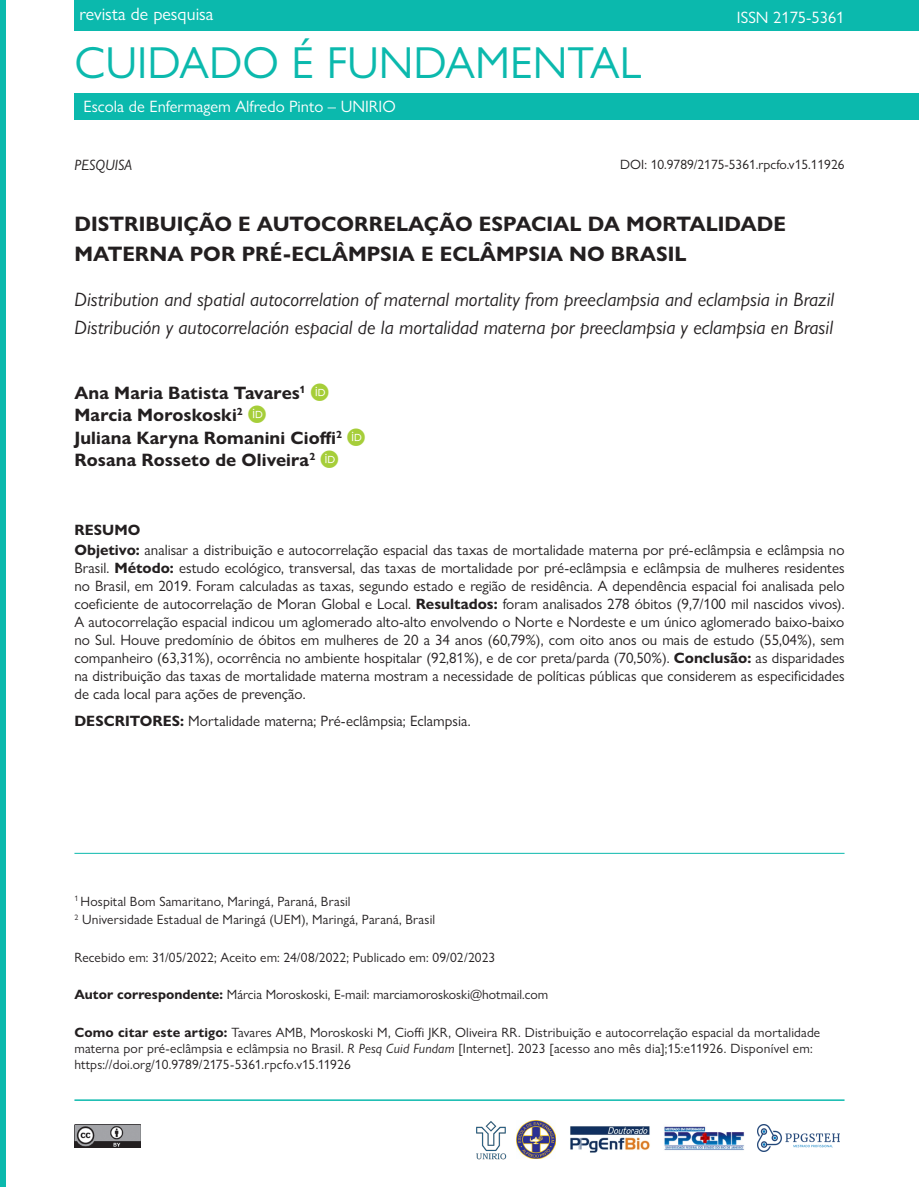
<style>
.page{position:relative;width:919px;height:1187px;background:#fff}
.page>*{position:absolute;margin:0;border:0;box-sizing:border-box;transform-origin:0 0}
.t1{font:45px "Gill Sans Nova";color:#0bb9ad}
.Título{font:700 21px/30px "Gill Sans Nova";color:#231f20}
.Títulos-traduzidos{font:italic 19.5px "Gill Sans Nova";color:#231f20}
.AUTORES{font:700 18px/22.5px "Gill Sans Nova";letter-spacing:.005em;color:#231f20}
.t2{font:18px "Gill Sans Nova";color:#fff}
.t3{font:16.5px "Gill Sans Nova";color:#fff}
.ABSTRACT2{font:15px/18px "Gill Sans Nova";color:#231f20;text-align:justify}
.KEY_WORDS1{font:15px "Gill Sans Nova";color:#231f20}
.t4{font:italic 15px "Gill Sans Nova";color:#231f20}
.ABSTRACT_1{font:700 15px "Gill Sans Nova";color:#231f20}
.CORRESPONDENTE-citar{font:13.5px/16.2px "Gill Sans Nova";letter-spacing:.01em;color:#231f20}
.AFILIACOES{font:13.5px "Gill Sans Nova";letter-spacing:.01em;color:#231f20}
.DATAS{font:13.5px "Gill Sans Nova";letter-spacing:.01em;color:#231f20}
.s1{font-weight:700}
.s2{font-style:italic}
</style>
<div class="page">
<div style="left:74px;top:0;width:844px;height:31px;background:#0bb9ad"></div>
<div style="left:74px;top:93px;width:844px;height:27px;background:#0bb9ad"></div>
<div style="left:0;top:0;width:5px;height:1186px;background:#0bb9ad"></div>
<img style="left:74px;top:1124px;width:66px;height:23px">
<hr style="left:74px;top:1099px;width:770px;height:1px;background:#0bb9ad">
<img style="left:476px;top:1121px;width:31px;height:39px">
<img style="left:570px;top:1126px;width:80px;height:27px">
<img style="left:664px;top:1126px;width:80px;height:25px">
<img style="left:516px;top:1120px;width:39px;height:38px">
<img style="left:757px;top:1124px;width:82px;height:27px">
<hr style="left:74px;top:852px;width:770px;height:1px;background:#0bb9ad">
<p class="t2" style="left:79px;top:3px;width:135px">revista de pesquisa</p>
<h1 class="t1" style="left:74px;top:35px;width:568px">CUIDADO É FUNDAMENTAL</h1>
<p class="t3" style="left:84px;top:97px;width:313px">Escola de Enfermagem Alfredo Pinto – UNIRIO</p>
<p class="t3" style="left:736px;top:7px;width:109px">ISSN 2175-5361</p>
<p class="t4" style="left:74px;top:156px;width:59px">PESQUISA</p>
<p class="CORRESPONDENTE-citar" style="left:620px;top:156px;width:226px">DOI: 10.9789/2175-5361.rpcfo.v15.11926</p>
<p class="Título" style="left:74px;top:209px;width:713px">DISTRIBUIÇÃO E AUTOCORRELAÇÃO ESPACIAL DA MORTALIDADE<br>MATERNA POR PRÉ-ECLÂMPSIA E ECLÂMPSIA NO BRASIL</p>
<p class="Títulos-traduzidos" style="left:74px;top:287px;width:761px">Distribution and spatial autocorrelation of maternal mortality from preeclampsia and eclampsia in Brazil</p>
<p class="Títulos-traduzidos" style="left:74px;top:315px;width:760px">Distribución y autocorrelación espacial de la mortalidad materna por preeclampsia y eclampsia en Brasil</p>
<p class="AUTORES" style="left:74px;top:381px;width:269px">Ana Maria Batista Tavares<sup>1<br></sup>Marcia Moroskoski<sup>2<br></sup>Juliana Karyna Romanini Cioffi<sup>2<br></sup>Rosana Rosseto de Oliveira<sup>2</sup></p>
<p class="ABSTRACT_1" style="left:74px;top:521px;width:67px">RESUMO</p>
<p class="ABSTRACT2" style="left:74px;top:541px;width:771px"><span class="s1">Objetivo:</span> analisar a distribuição e autocorrelação espacial das taxas de mortalidade materna por pré-eclâmpsia e eclâmpsia no Brasil. <span class="s1">Método:</span> estudo ecológico, transversal, das taxas de mortalidade por pré-eclâmpsia e eclâmpsia de mulheres residentes no Brasil, em 2019. Foram calculadas as taxas, segundo estado e região de residência. A dependência espacial foi analisada pelo coeficiente de autocorrelação de Moran Global e Local. <span class="s1">Resultados:</span> foram analisados 278 óbitos (9,7/100 mil nascidos vivos).<br>A autocorrelação espacial indicou um aglomerado alto-alto envolvendo o Norte e Nordeste e um único aglomerado baixo-baixo no Sul. Houve predomínio de óbitos em mulheres de 20 a 34 anos (60,79%), com oito anos ou mais de estudo (55,04%), sem companheiro (63,31%), ocorrência no ambiente hospitalar (92,81%), e de cor preta/parda (70,50%). <span class="s1">Conclusão:</span> as disparidades na distribuição das taxas de mortalidade materna mostram a necessidade de políticas públicas que considerem as especificidades de cada local para ações de prevenção.</p>
<p class="KEY_WORDS1" style="left:74px;top:711px;width:397px"><span class="s1">DESCRITORES:</span> Mortalidade materna; Pré-eclâmpsia; Eclampsia.</p>
<p class="AFILIACOES" style="left:74px;top:892px;width:278px"><sup>1</sup> Hospital Bom Samaritano, Maringá, Paraná, Brasil</p>
<p class="AFILIACOES" style="left:74px;top:911px;width:362px"><sup>2</sup> Universidade Estadual de Maringá (UEM), Maringá, Paraná, Brasil</p>
<p class="DATAS" style="left:74px;top:948px;width:422px">Recebido em: 31/05/2022; Aceito em: 24/08/2022; Publicado em: 09/02/2023</p>
<p class="CORRESPONDENTE-citar" style="left:74px;top:986px;width:475px"><span class="s1">Autor correspondente:</span> Márcia Moroskoski, E-mail: marciamoroskoski@hotmail.com</p>
<p class="CORRESPONDENTE-citar" style="left:74px;top:1023px;width:747px"><span class="s1">Como citar este artigo:</span> Tavares AMB, Moroskoski M, Cioffi JKR, Oliveira RR. Distribuição e autocorrelação espacial da mortalidade materna por pré-eclâmpsia e eclâmpsia no Brasil. <span class="s2">R Pesq Cuid Fundam</span> [Internet]. 2023 [acesso ano mês dia];15:e11926. Disponível em: https://doi.org/10.9789/2175-5361.rpcfo.v15.11926</p>
</div>
